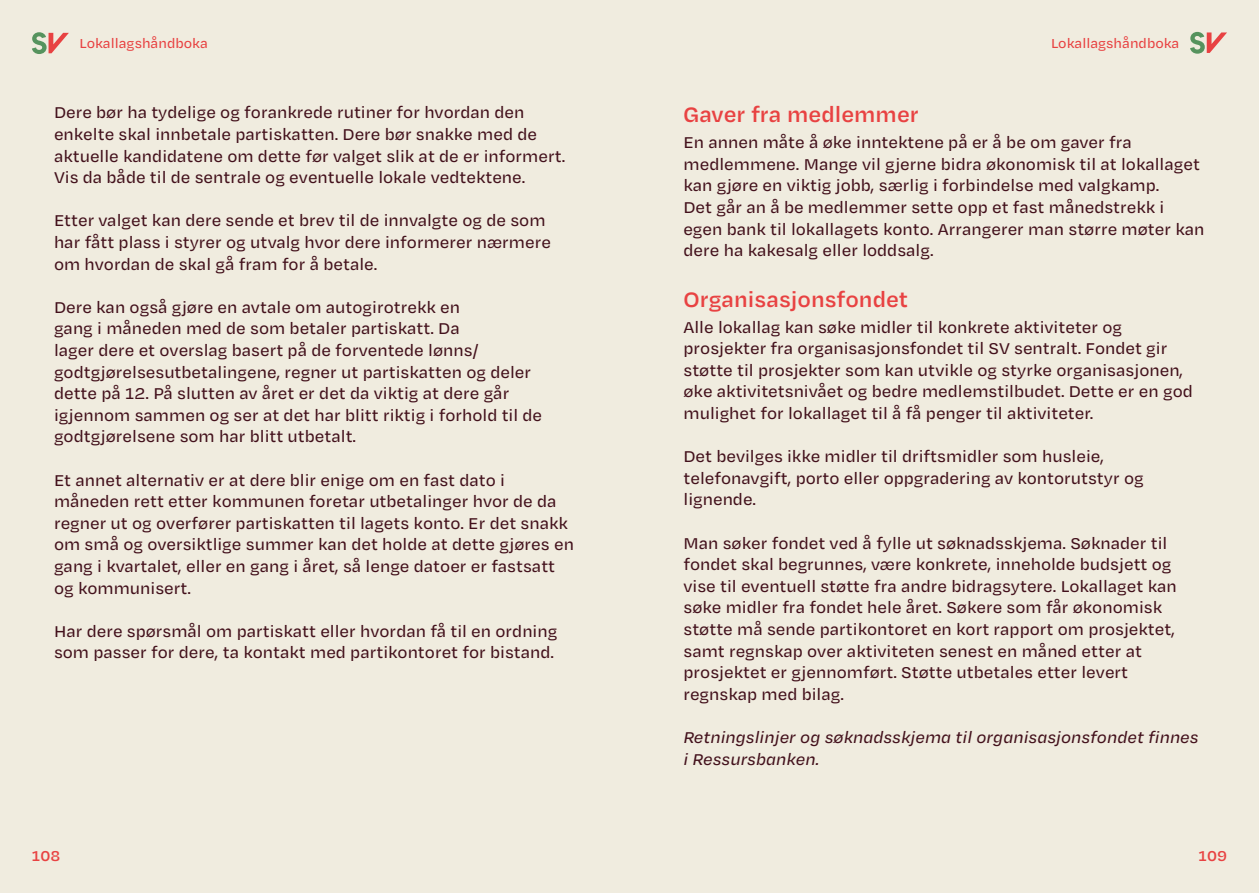
<style>
.page{position:relative;width:1259px;height:893px;background:#f0ecdf}
.page>*{position:absolute;margin:0;border:0;box-sizing:border-box;transform-origin:0 0}
.t1{font:600 24px "Degular Text";color:#e84242}
.t2{font:500 18px/21.6px "Degular Text";color:#43111c}
.t3{font:italic 500 18px/21.6px "Degular Text";color:#43111c}
.t4{font:600 16.5px "Degular Text";color:#e84242}
.t5{font:500 15px "Degular Text";color:#e84242}
</style>
<div class="page">
<svg style="left:32px;top:32px;width:37px;height:22px"></svg>
<svg style="left:1190px;top:32px;width:37px;height:22px"></svg>
<p class="t5" style="left:80px;top:34px;width:130px">Lokallagshåndboka</p>
<p class="t5" style="left:1051px;top:34px;width:130px">Lokallagshåndboka</p>
<p class="t2" style="left:54px;top:101px;width:513px">Dere bør ha tydelige og forankrede rutiner for hvordan den enkelte skal innbetale partiskatten. Dere bør snakke med de aktuelle kandidatene om dette før valget slik at de er informert.<br>Vis da både til de sentrale og eventuelle lokale vedtektene.</p>
<p class="t2" style="left:54px;top:209px;width:498px">Etter valget kan dere sende et brev til de innvalgte og de som har fått plass i styrer og utvalg hvor dere informerer nærmere om hvordan de skal gå fram for å betale.</p>
<p class="t2" style="left:54px;top:295px;width:490px">Dere kan også gjøre en avtale om autogirotrekk en<br>gang i måneden med de som betaler partiskatt. Da<br>lager dere et overslag basert på de forventede lønns/ godtgjørelsesutbetalingene, regner ut partiskatten og deler dette på 12. På slutten av året er det da viktig at dere går igjennom sammen og ser at det har blitt riktig i forhold til de godtgjørelsene som har blitt utbetalt.</p>
<p class="t2" style="left:54px;top:468px;width:521px">Et annet alternativ er at dere blir enige om en fast dato i måneden rett etter kommunen foretar utbetalinger hvor de da regner ut og overfører partiskatten til lagets konto. Er det snakk om små og oversiktlige summer kan det holde at dette gjøres en gang i kvartalet, eller en gang i året, så lenge datoer er fastsatt og kommunisert.</p>
<p class="t2" style="left:54px;top:619px;width:505px">Har dere spørsmål om partiskatt eller hvordan få til en ordning som passer for dere, ta kontakt med partikontoret for bistand.</p>
<h1 class="t1" style="left:683px;top:99px;width:237px">Gaver fra medlemmer</h1>
<p class="t2" style="left:683px;top:131px;width:522px">En annen måte å øke inntektene på er å be om gaver fra medlemmene. Mange vil gjerne bidra økonomisk til at lokallaget kan gjøre en viktig jobb, særlig i forbindelse med valgkamp.<br>Det går an å be medlemmer sette opp et fast månedstrekk i egen bank til lokallagets konto. Arrangerer man større møter kan dere ha kakesalg eller loddsalg.</p>
<h1 class="t1" style="left:683px;top:283px;width:226px">Organisasjonsfondet</h1>
<p class="t2" style="left:683px;top:315px;width:511px">Alle lokallag kan søke midler til konkrete aktiviteter og prosjekter fra organisasjonsfondet til SV sentralt. Fondet gir støtte til prosjekter som kan utvikle og styrke organisasjonen, øke aktivitetsnivået og bedre medlemstilbudet. Dette er en god mulighet for lokallaget til å få penger til aktiviteter.</p>
<p class="t2" style="left:683px;top:445px;width:462px">Det bevilges ikke midler til driftsmidler som husleie, telefonavgift, porto eller oppgradering av kontorutstyr og lignende.</p>
<p class="t2" style="left:683px;top:531px;width:495px">Man søker fondet ved å fylle ut søknadsskjema. Søknader til fondet skal begrunnes, være konkrete, inneholde budsjett og vise til eventuell støtte fra andre bidragsytere. Lokallaget kan søke midler fra fondet hele året. Søkere som får økonomisk støtte må sende partikontoret en kort rapport om prosjektet, samt regnskap over aktiviteten senest en måned etter at prosjektet er gjennomført. Støtte utbetales etter levert regnskap med bilag.</p>
<p class="t3" style="left:683px;top:726px;width:517px">Retningslinjer og søknadsskjema til organisasjonsfondet finnes i Ressursbanken.</p>
<p class="t4" style="left:32px;top:845px;width:30px">108</p>
<p class="t4" style="left:1198px;top:845px;width:30px">109</p>
</div>
